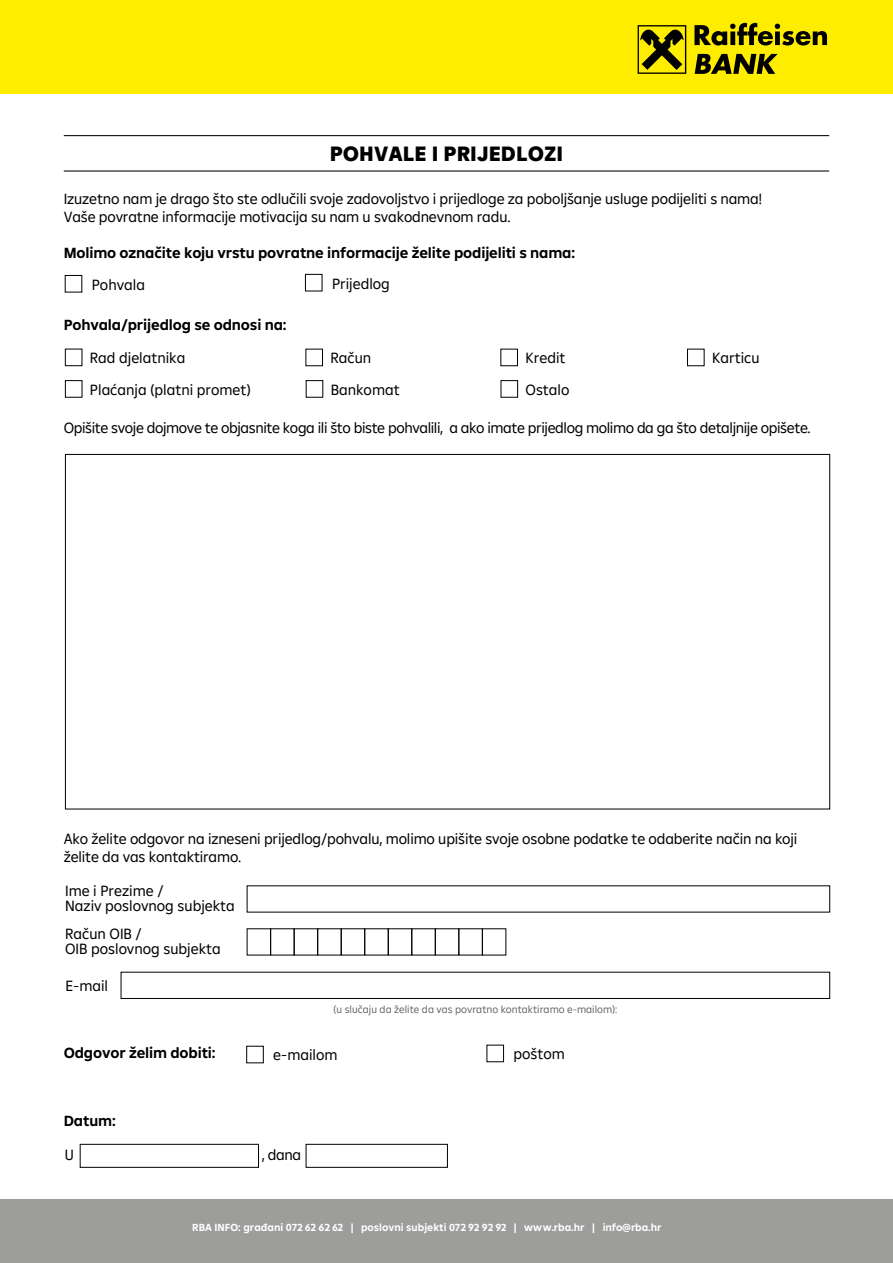
<style>
.page{position:relative;width:893px;height:1263px;background:#fff}
.page>*{position:absolute;margin:0;border:0;box-sizing:border-box;transform-origin:0 0}
.t1{font:900 21px "Amalia";color:#000}
.t2{font:15px/18px "Amalia";letter-spacing:-.01em;color:#000}
.t3{font:700 15px "Amalia";letter-spacing:-.01em;color:#000}
.t4{font:700 10.5px "Amalia";color:#fff}
.t5{font:10.5px "Amalia";color:#000}
</style>
<div class="page">
<div style="left:0;top:0;width:893px;height:93px;background:#ffed00"></div>
<div style="left:638px;top:25px;width:48px;height:49px;background:#7f7600"></div>
<div style="left:639px;top:26px;width:46px;height:46px;background:#ffed00"></div>
<svg style="left:640px;top:29px;width:44px;height:41px"></svg>
<svg style="left:694px;top:23px;width:133px;height:23px"></svg>
<svg style="left:695px;top:54px;width:83px;height:20px"></svg>
<div style="left:0;top:1199px;width:893px;height:64px;background:#9d9d9c"></div>
<div style="left:80px;top:1144px;width:179px;height:23px;border:1px solid #000"></div>
<div style="left:306px;top:1144px;width:142px;height:23px;border:1px solid #000"></div>
<div style="left:65px;top:275px;width:17px;height:17px;border:1px solid #000"></div>
<div style="left:305px;top:274px;width:17px;height:17px;border:1px solid #000"></div>
<div style="left:246px;top:1046px;width:17px;height:17px;border:1px solid #000"></div>
<div style="left:487px;top:1045px;width:17px;height:17px;border:1px solid #000"></div>
<div style="left:65px;top:349px;width:17px;height:17px;border:1px solid #000"></div>
<div style="left:306px;top:349px;width:17px;height:17px;border:1px solid #000"></div>
<div style="left:501px;top:349px;width:17px;height:17px;border:1px solid #000"></div>
<div style="left:687px;top:349px;width:17px;height:17px;border:1px solid #000"></div>
<div style="left:306px;top:380px;width:17px;height:17px;border:1px solid #000"></div>
<div style="left:501px;top:380px;width:17px;height:17px;border:1px solid #000"></div>
<div style="left:65px;top:380px;width:17px;height:17px;border:1px solid #000"></div>
<hr style="left:64px;top:135px;width:765px;height:1px;background:#000">
<hr style="left:64px;top:170px;width:765px;height:2px;background:#000">
<div style="left:121px;top:972px;width:709px;height:27px;border:1px solid #000"></div>
<div style="left:270px;top:928px;width:24px;height:27px;border:1px solid #000"></div>
<div style="left:294px;top:928px;width:24px;height:27px;border:1px solid #000"></div>
<div style="left:317px;top:928px;width:24px;height:27px;border:1px solid #000"></div>
<div style="left:341px;top:928px;width:24px;height:27px;border:1px solid #000"></div>
<div style="left:364px;top:928px;width:24px;height:27px;border:1px solid #000"></div>
<div style="left:388px;top:928px;width:24px;height:27px;border:1px solid #000"></div>
<div style="left:435px;top:928px;width:24px;height:27px;border:1px solid #000"></div>
<div style="left:482px;top:928px;width:24px;height:27px;border:1px solid #000"></div>
<h1 class="t1" style="left:330px;top:139px;width:235px">POHVALE I PRIJEDLOZI</h1>
<p class="t2" style="left:64px;top:189px;width:700px">Izuzetno nam je drago što ste odlučili svoje zadovoljstvo i prijedloge za poboljšanje usluge podijeliti s nama!<br>Vaše povratne informacije motivacija su nam u svakodnevnom radu.</p>
<p class="t3" style="left:64px;top:242px;width:513px">Molimo označite koju vrstu povratne informacije želite podijeliti s nama:</p>
<p class="t2" style="left:92px;top:275px;width:55px">Pohvala</p>
<p class="t3" style="left:64px;top:315px;width:224px">Pohvala/prijedlog se odnosi na:</p>
<p class="t2" style="left:332px;top:274px;width:59px">Prijedlog</p>
<p class="t2" style="left:90px;top:348px;width:97px">Rad djelatnika</p>
<p class="t2" style="left:330px;top:348px;width:42px">Račun</p>
<p class="t2" style="left:525px;top:348px;width:42px">Kredit</p>
<p class="t2" style="left:712px;top:348px;width:49px">Karticu</p>
<p class="t2" style="left:90px;top:380px;width:162px">Plaćanja (platni promet)</p>
<p class="t2" style="left:331px;top:380px;width:70px">Bankomat</p>
<p class="t2" style="left:526px;top:380px;width:45px">Ostalo</p>
<p class="t2" style="left:64px;top:418px;width:748px">Opišite svoje dojmove te objasnite koga ili što biste pohvalili, a ako imate prijedlog molimo da ga što detaljnije opišete.</p>
<p class="t2" style="left:64px;top:829px;width:735px">Ako želite odgovor na izneseni prijedlog/pohvalu, molimo upišite svoje osobne podatke te odaberite način na koji želite da vas kontaktiramo.</p>
<p class="t2" style="left:65px;top:883px;width:171px;line-height:15px">Ime i Prezime /<br>Naziv poslovnog subjekta</p>
<p class="t2" style="left:65px;top:926px;width:157px;line-height:15px">Račun OIB /<br>OIB poslovnog subjekta</p>
<p class="t2" style="left:65px;top:976px;width:44px">E-mail</p>
<p class="t3" style="left:64px;top:1043px;width:153px">Odgovor želim dobiti:</p>
<p class="t3" style="left:64px;top:1110px;width:53px">Datum:</p>
<p class="t5" style="left:333px;top:1002px;width:285px">(u slučaju da želite da vas povratno kontaktiramo e-mailom):</p>
<p class="t2" style="left:273px;top:1045px;width:66px">e-mailom</p>
<p class="t2" style="left:513px;top:1044px;width:53px">poštom</p>
<p class="t2" style="left:65px;top:1145px;width:11px">U</p>
<p class="t2" style="left:262px;top:1145px;width:41px">, dana</p>
<p class="t4" style="left:192px;top:1221px;width:471px">RBA INFO: građani 072 62 62 62 | poslovni subjekti 072 92 92 92 | www.rba.hr | info@rba.hr</p>
</div>
